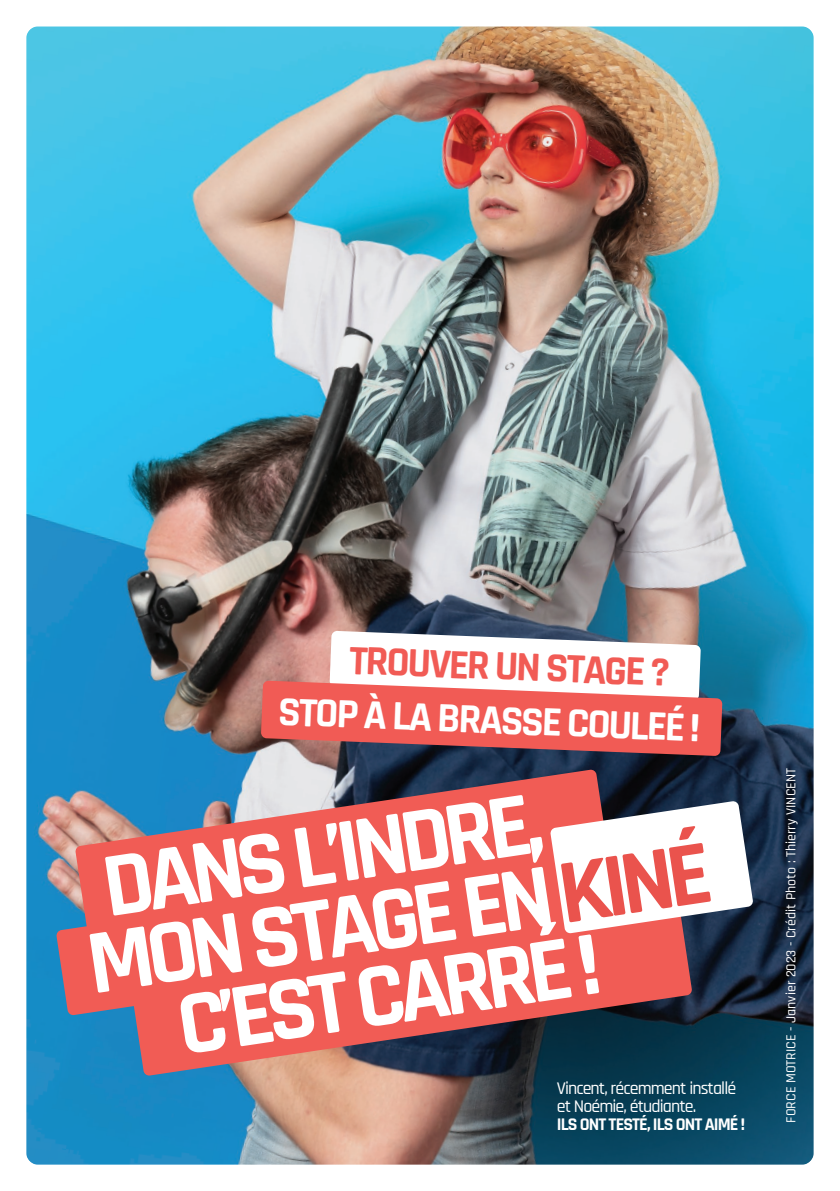
<style>
.page{position:relative;width:840px;height:1191px;background:#fff}
.page>*{position:absolute;margin:0;border:0;box-sizing:border-box;transform-origin:0 0}
.t1{font:700 92px "Rajdhani";color:#fff}
.t2{font:700 42px "Rajdhani";color:#fff}
.t3{font:700 42px "Rajdhani";color:#f15b55}
.t4{font:500 18px/18px "Rajdhani";letter-spacing:-.05em;color:#fff}
.t5{font:700 18px "Rajdhani";letter-spacing:-.05em;color:#fff}
.t6{font:500 14px "Rajdhani";color:#fff}
.s1{color:#ea534d}
</style>
<div class="page">
<img style="left:26px;top:26px;width:788px;height:1139px">
<svg style="left:261px;top:631px;width:461px;height:125px"></svg>
<svg style="left:75px;top:769px;width:532px;height:70px"></svg>
<svg style="left:56px;top:839px;width:494px;height:176px;fill:#f15c55"></svg>
<svg style="left:132px;top:910px;width:559px;height:166px;fill:#f15c55"></svg>
<svg style="left:550px;top:801px;width:202px;height:132px"></svg>
<h2 class="t3" style="left:350px;top:635px;width:322px;rotate:2deg">TROUVER UN STAGE ?</h2>
<h2 class="t2" style="left:279px;top:687px;width:423px;rotate:2deg">STOP À LA BRASSE COULEÉ !</h2>
<h1 class="t1" style="left:95px;top:830px;width:445px;rotate:-8deg">DANS L’INDRE,</h1>
<h1 class="t1" style="left:80px;top:907px;width:631px;rotate:-8deg">MON STAGE EN <span class="s1">KINÉ</span></h1>
<h1 class="t1" style="left:170px;top:968px;width:427px;rotate:-8deg">C’EST CARRÉ !</h1>
<p class="t4" style="left:556px;top:1079px;width:181px">Vincent, récemment installé et Noémie, étudiante.</p>
<p class="t5" style="left:556px;top:1113px;width:189px">ILS ONT TESTÉ, ILS ONT AIMÉ !</p>
<p class="t6" style="left:782px;top:1122px;width:356px;rotate:-90deg">FORCE MOTRICE - Janvier 2023 - Crédit Photo : Thierry VINCENT</p>
</div>
